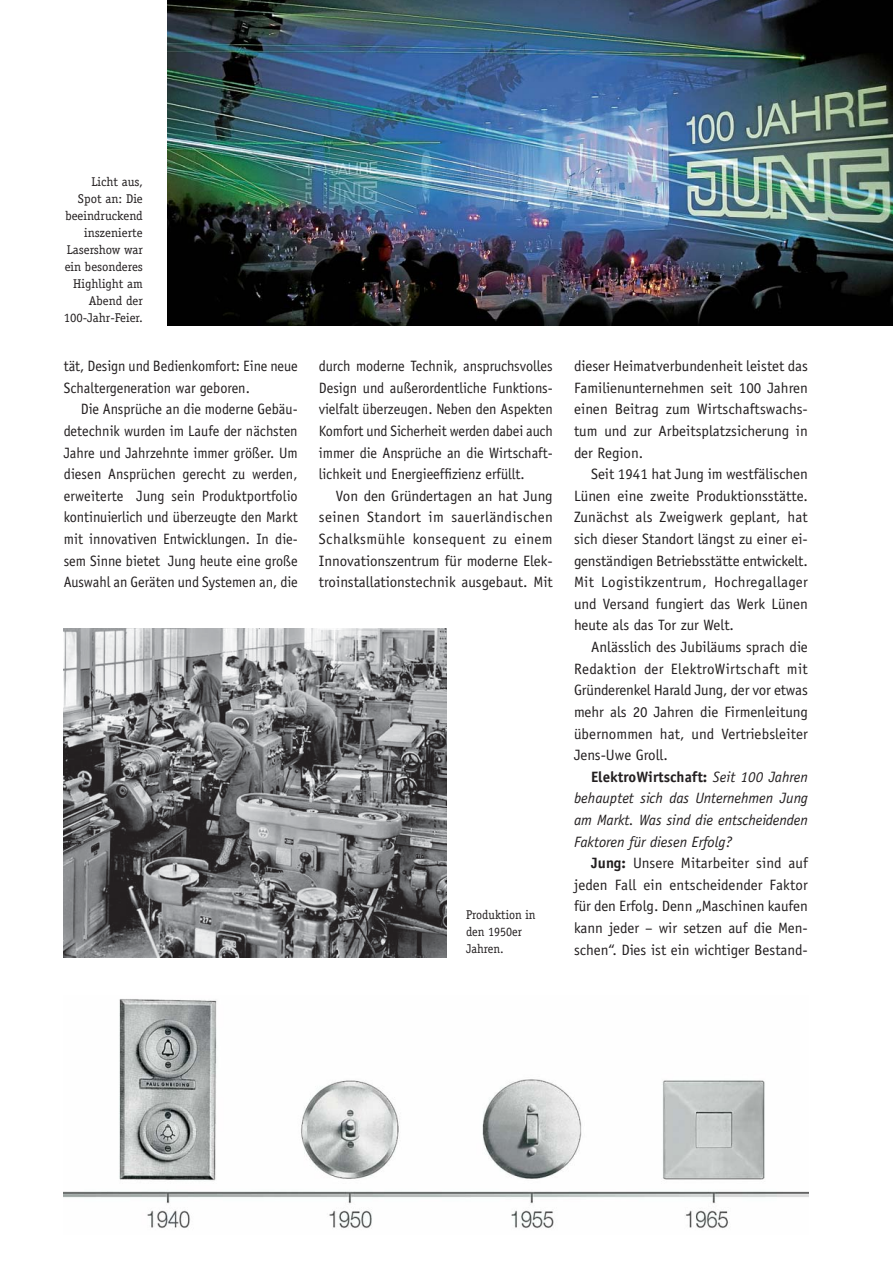
<style>
.page{position:relative;width:893px;height:1263px;background:#fff}
.page>*{position:absolute;margin:0;border:0;box-sizing:border-box;transform-origin:0 0}
.t1{font:15px/21.6px "Officina Sans LT";color:#231f20;text-align:justify}
.t2{font:15px/21.6px "Officina Sans LT";color:#231f20;text-align:justify;scale:.95 1}
.t3{font:italic 15px/21.6px "Officina Sans LT";color:#231f20;text-align:justify}
.t4{font:12.75px/17px "Officina Serif LT";color:#231f20;text-align:right}
.t5{font:12.75px/17px "Officina Serif LT";color:#231f20;scale:.95 1}
.s1{font-weight:700;font-style:normal}
.s2{font-weight:700}
</style>
<div class="page">
<img style="left:64px;top:628px;width:382px;height:329px">
<img style="left:64px;top:999px;width:744px;height:230px">
<img style="left:168px;top:0;width:725px;height:326px">
<p class="t4" style="left:64px;top:174px;width:81px">Licht aus,<br>Spot an: Die beeindruckend inszenierte<br>Lasershow war ein besonderes<br>Highlight am<br>Abend der<br>100-Jahr-Feier.</p>
<p class="t2" style="left:64px;top:357px;width:248px">tät, Design und Bedienkomfort: Eine neue<br>Schaltergeneration war geboren.</p>
<p class="t2" style="left:64px;top:400px;width:248px;text-indent:17px">Die Ansprüche an die moderne Gebäu&shy;detechnik wurden im Laufe der nächsten Jahre und Jahrzehnte immer größer. Um diesen Ansprüchen gerecht zu werden, er weiterte Jung sein Produktportfolio kon tinuierlich und überzeugte den Markt mit innovativen Entwicklungen. In die&shy;sem Sinne bietet Jung heute eine große Auswahl an Geräten und Systemen an, die</p>
<p class="t2" style="left:319px;top:357px;width:248px">durch moderne Technik, anspruchsvolles Design und außerordentliche Funktions&shy;vielfalt überzeugen. Neben den Aspekten Komfort und Sicherheit werden dabei auch immer die Ansprüche an die Wirtschaft&shy;lichkeit und Energieeffizienz erfüllt.</p>
<p class="t1" style="left:319px;top:486px;width:235px;text-indent:17px">Von den Gründertagen an hat Jung sei nen Standort im sauerländischen Schalksmühle konsequent zu einem In novationszentrum für moderne Elek&shy;troinstallationstechnik ausgebaut. Mit</p>
<p class="t5" style="left:466px;top:907px;width:75px">Produktion in den 1950er<br>Jahren.</p>
<p class="t1" style="left:574px;top:357px;width:235px">dieser Heimatverbundenheit leistet das Familienunternehmen seit 100 Jahren einen Beitrag zum Wirtschaftswachs&shy;tum und zur Arbeitsplatzsicherung in der Region.</p>
<p class="t1" style="left:574px;top:465px;width:235px;text-indent:17px">Seit 1941 hat Jung im westfälischen Lünen eine zweite Produktionsstätte.<br>Zu nächst als Zweigwerk geplant, hat sich dieser Standort längst zu einer ei&shy;genständigen Betriebsstätte entwickelt.<br>Mit Logistikzentrum, Hochregallager und Versand fungiert das Werk Lünen heu te als das Tor zur Welt.</p>
<p class="t1" style="left:574px;top:637px;width:235px;text-indent:17px">Anlässlich des Jubiläums sprach die Redaktion der ElektroWirtschaft mit Grün derenkel Harald Jung, der vor etwas mehr als 20 Jahren die Firmenleitung über nommen hat, und Vertriebsleiter Jens-Uwe Groll.</p>
<p class="t3" style="left:574px;top:767px;width:235px;text-indent:17px"><span class="s1">ElektroWirtschaft:</span> Seit 100 Jahren behauptet sich das Unternehmen Jung am Markt. Was sind die entscheidenden Fak toren für diesen Erfolg?</p>
<p class="t1" style="left:574px;top:853px;width:235px;text-indent:17px"><span class="s2">Jung:</span> Unsere Mitarbeiter sind auf je den Fall ein entscheidender Faktor für den Erfolg. Denn „Maschinen kaufen kann jeder – wir setzen auf die Men&shy;schen“. Dies ist ein wichtiger Bestand-</p>
</div>
